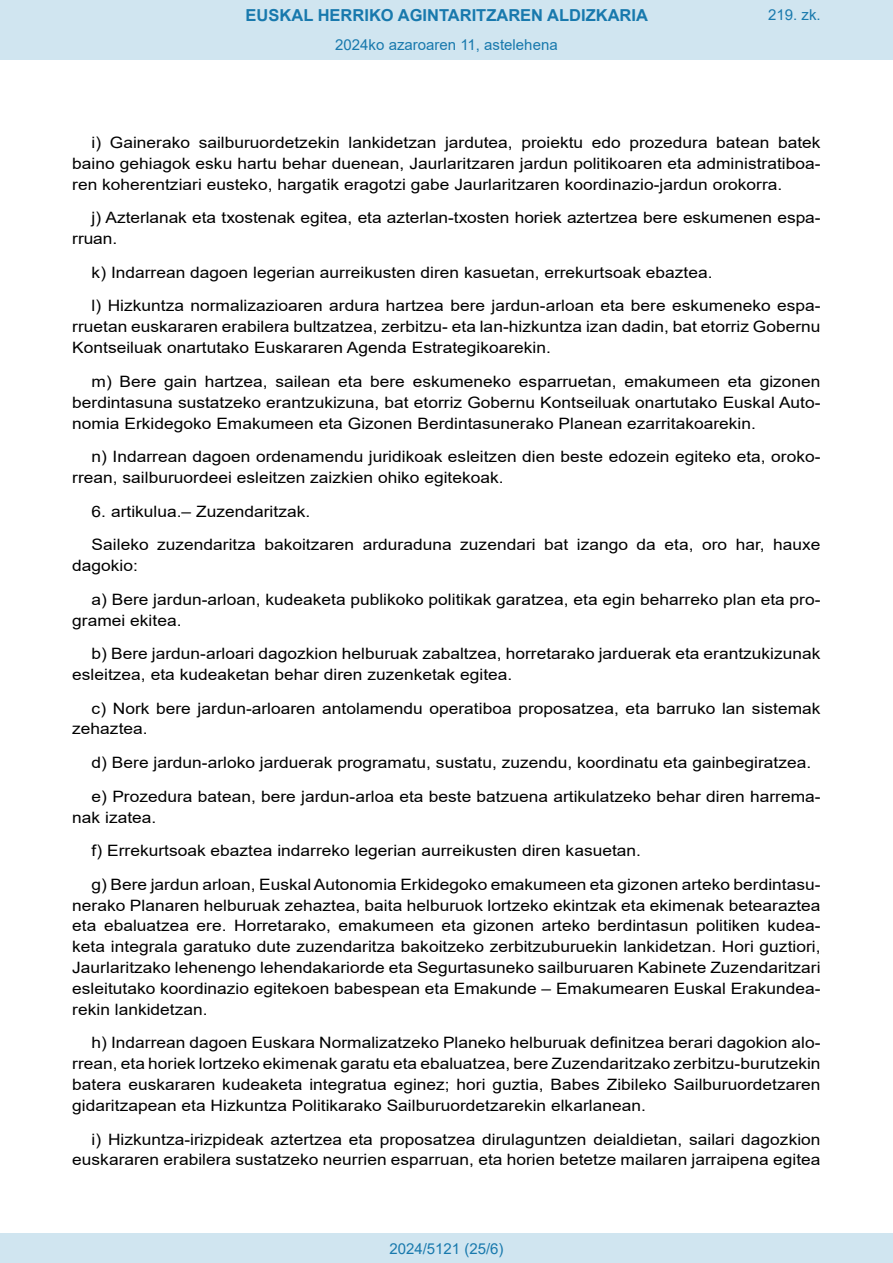
<style>
.page{position:relative;width:893px;height:1263px;background:#fff}
.page>*{position:absolute;margin:0;border:0;box-sizing:border-box;transform-origin:0 0}
.t1{font:700 16.5px "Arial";color:#1879ad}
.BOPVDetalle{font:15.6px/20.9px "Arial";color:#000;scale:1.11 1}
.Paginacion_Centro{font:15px "Arial";color:#1879ad}
</style>
<div class="page">
<div style="left:0;top:0;width:893px;height:60px;background:#d0e5f0"></div>
<div style="left:0;top:1233px;width:893px;height:30px;background:#d0e5f0"></div>
<p class="t1" style="left:246px;top:3px;width:404px">EUSKAL HERRIKO AGINTARITZAREN ALDIZKARIA</p>
<p class="Paginacion_Centro" style="left:335px;top:35px;width:224px">2024ko azaroaren 11, astelehena</p>
<p class="Paginacion_Centro" style="left:768px;top:5px;width:54px">219. zk.</p>
<p class="BOPVDetalle" style="left:72px;top:132px;width:676px;text-align:justify;text-indent:19px">i) Gainerako sailburuordetzekin lankidetzan jardutea, proiektu edo prozedura batean batek baino gehiagok esku hartu behar duenean, Jaurlaritzaren jardun politikoaren eta administratiboa&shy;ren koherentziari eusteko, hargatik eragotzi gabe Jaurlaritzaren koordinazio-jardun orokorra.</p>
<p class="BOPVDetalle" style="left:72px;top:207px;width:676px;text-indent:19px">j) Azterlanak eta txostenak egitea, eta azterlan-txosten horiek aztertzea bere eskumenen espa&shy;rruan.</p>
<p class="BOPVDetalle" style="left:92px;top:262px;width:561px">k) Indarrean dagoen legerian aurreikusten diren kasuetan, errekurtsoak ebaztea.</p>
<p class="BOPVDetalle" style="left:72px;top:295px;width:676px;text-align:justify;text-indent:19px">l) Hizkuntza normalizazioaren ardura hartzea bere jardun-arloan eta bere eskumeneko espa&shy;rruetan euskararen erabilera bultzatzea, zerbitzu- eta lan-hizkuntza izan dadin, bat etorriz Gobernu Kontseiluak onartutako Euskararen Agenda Estrategikoarekin.</p>
<p class="BOPVDetalle" style="left:72px;top:371px;width:676px;text-align:justify;text-indent:19px">m) Bere gain hartzea, sailean eta bere eskumeneko esparruetan, emakumeen eta gizonen berdintasuna sustatzeko erantzukizuna, bat etorriz Gobernu Kontseiluak onartutako Euskal Auto&shy;nomia Erkidegoko Emakumeen eta Gizonen Berdintasunerako Planean ezarritakoarekin.</p>
<p class="BOPVDetalle" style="left:72px;top:446px;width:676px;text-indent:19px">n) Indarrean dagoen ordenamendu juridikoak esleitzen dien beste edozein egiteko eta, oroko&shy;rrean, sailburuordeei esleitzen zaizkien ohiko egitekoak.</p>
<p class="BOPVDetalle" style="left:92px;top:501px;width:198px">6. artikulua.– Zuzendaritzak.</p>
<p class="BOPVDetalle" style="left:72px;top:534px;width:676px;text-indent:19px">Saileko zuzendaritza bakoitzaren arduraduna zuzendari bat izango da eta, oro har, hauxe dagokio:</p>
<p class="BOPVDetalle" style="left:72px;top:589px;width:676px;text-indent:19px">a) Bere jardun-arloan, kudeaketa publikoko politikak garatzea, eta egin beharreko plan eta pro&shy;gramei ekitea.</p>
<p class="BOPVDetalle" style="left:72px;top:643px;width:676px;text-indent:19px">b) Bere jardun-arloari dagozkion helburuak zabaltzea, horretarako jarduerak eta erantzukizunak esleitzea, eta kudeaketan behar diren zuzenketak egitea.</p>
<p class="BOPVDetalle" style="left:72px;top:697px;width:676px;text-indent:19px">c) Nork bere jardun-arloaren antolamendu operatiboa proposatzea, eta barruko lan sistemak zehaztea.</p>
<p class="BOPVDetalle" style="left:92px;top:752px;width:650px">d) Bere jardun-arloko jarduerak programatu, sustatu, zuzendu, koordinatu eta gainbegiratzea.</p>
<p class="BOPVDetalle" style="left:72px;top:786px;width:676px;text-indent:19px">e) Prozedura batean, bere jardun-arloa eta beste batzuena artikulatzeko behar diren harrema&shy;nak izatea.</p>
<p class="BOPVDetalle" style="left:92px;top:840px;width:496px">f) Errekurtsoak ebaztea indarreko legerian aurreikusten diren kasuetan.</p>
<p class="BOPVDetalle" style="left:72px;top:874px;width:676px;text-align:justify;text-indent:19px">g) Bere jardun arloan, Euskal Autonomia Erkidegoko emakumeen eta gizonen arteko berdintasu&shy;nerako Planaren helburuak zehaztea, baita helburuok lortzeko ekintzak eta ekimenak betearaztea eta ebaluatzea ere. Horretarako, emakumeen eta gizonen arteko berdintasun politiken kudea&shy;keta integrala garatuko dute zuzendaritza bakoitzeko zerbitzuburuekin lankidetzan. Hori guztiori, Jaurlaritzako lehenengo lehendakariorde eta Segurtasuneko sailburuaren Kabinete Zuzendaritzari esleitutako koordinazio egitekoen babespean eta Emakunde – Emakumearen Euskal Erakundea&shy;rekin lankidetzan.</p>
<p class="BOPVDetalle" style="left:72px;top:1032px;width:676px;text-align:justify;text-indent:19px">h) Indarrean dagoen Euskara Normalizatzeko Planeko helburuak definitzea berari dagokion alo&shy;rrean, eta horiek lortzeko ekimenak garatu eta ebaluatzea, bere Zuzendaritzako zerbitzu-burutzekin batera euskararen kudeaketa integratua eginez; hori guztia, Babes Zibileko Sailburuordetzaren gidaritzapean eta Hizkuntza Politikarako Sailburuordetzarekin elkarlanean.</p>
<p class="BOPVDetalle" style="left:72px;top:1128px;width:676px;text-align:right">i) Hizkuntza-irizpideak aztertzea eta proposatzea dirulaguntzen deialdietan, sailari dagozkion euskararen erabilera sustatzeko neurrien esparruan, eta horien betetze mailaren jarraipena egitea</p>
<p class="Paginacion_Centro" style="left:389px;top:1238px;width:116px">2024/5121 (25/6)</p>
</div>
